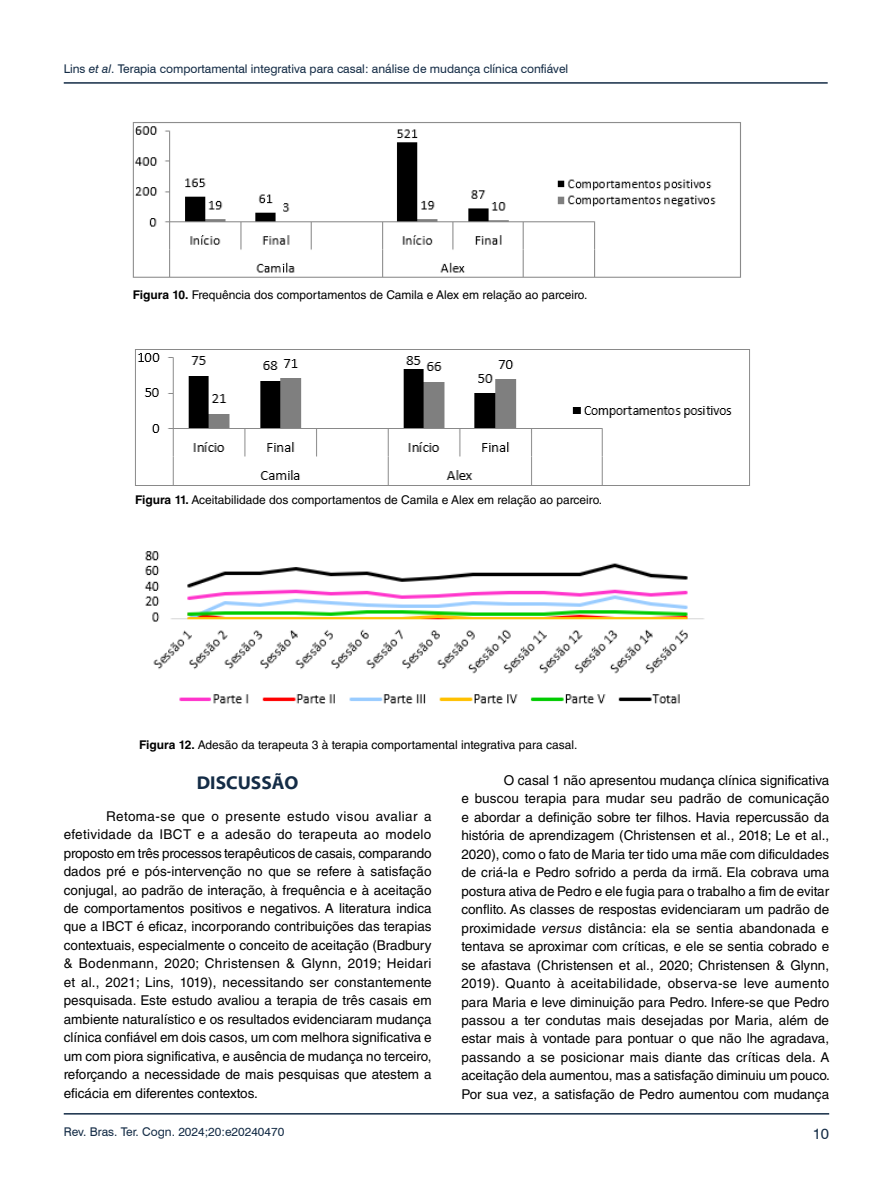
<style>
.page{position:relative;width:893px;height:1191px;background:#fff}
.page>*{position:absolute;margin:0;border:0;box-sizing:border-box;transform-origin:0 0}
.t1{font:700 18.75px "Myriad Web Pro";color:#142c46}
.t2{font:15px "Swiss 721 BT";color:#142c46}
.t3{font:13.5px/18.5px "Helvetica LT Std";color:#000;text-align:justify}
.t4{font:12px "Helvetica LT Std";color:#000}
.t5{font:12px "Swiss 721 BT";color:#142c46}
.s1{font-style:italic}
.s2{font-weight:700}
</style>
<div class="page">
<hr style="left:64px;top:82px;width:764px;height:2px;background:#142c46">
<hr style="left:64px;top:1113px;width:765px;height:1px;background:#142c46">
<img style="left:132px;top:122px;width:609px;height:156px">
<img style="left:135px;top:349px;width:615px;height:137px">
<img style="left:144px;top:551px;width:560px;height:153px">
<p class="t5" style="left:64px;top:60px;width:506px">Lins <span class="s1">et al</span>. Terapia comportamental integrativa para casal: análise de mudança clínica confiável</p>
<p class="t4" style="left:133px;top:288px;width:456px"><span class="s2">Figura 10.</span> Frequência dos comportamentos de Camila e Alex em relação ao parceiro.</p>
<p class="t4" style="left:135px;top:492px;width:469px"><span class="s2">Figura 11.</span> Aceitabilidade dos comportamentos de Camila e Alex em relação ao parceiro.</p>
<p class="t4" style="left:139px;top:737px;width:440px"><span class="s2">Figura 12.</span> Adesão da terapeuta 3 à terapia comportamental integrativa para casal.</p>
<h1 class="t1" style="left:197px;top:773px;width:103px">DISCUSSÃO</h1>
<p class="t3" style="left:64px;top:806px;width:370px;text-indent:43px">Retoma-se que o presente estudo visou avaliar a efetividade da IBCT e a adesão do terapeuta ao modelo proposto em três processos terapêuticos de casais, comparando dados pré e pós-intervenção no que se refere à satisfação conjugal, ao padrão de interação, à frequência e à aceitação de comportamentos positivos e negativos. A literatura indica que a IBCT é eficaz, incorporando contribuições das terapias contextuais, especialmente o conceito de aceitação (Bradbury &amp; Bodenmann, 2020; Christensen &amp; Glynn, 2019; Heidari et al., 2021; Lins, 1019), necessitando ser constantemente pesquisada. Este estudo avaliou a terapia de três casais em ambiente naturalístico e os resultados evidenciaram mudança clínica confiável em dois casos, um com melhora significativa e um com piora significativa, e ausência de mudança no terceiro, reforçando a necessidade de mais pesquisas que atestem a eficácia em diferentes contextos.</p>
<p class="t3" style="left:461px;top:771px;width:370px;text-indent:43px">O casal 1 não apresentou mudança clínica significativa e buscou terapia para mudar seu padrão de comunicação e abordar a definição sobre ter filhos. Havia repercussão da história de aprendizagem (Christensen et al., 2018; Le et al., 2020), como o fato de Maria ter tido uma mãe com dificuldades de criá-la e Pedro sofrido a perda da irmã. Ela cobrava uma postura ativa de Pedro e ele fugia para o trabalho a fim de evitar conflito. As classes de respostas evidenciaram um padrão de proximidade <span class="s1">versus</span> distância: ela se sentia abandonada e tentava se aproximar com críticas, e ele se sentia cobrado e se afastava (Christensen et al., 2020; Christensen &amp; Glynn, 2019). Quanto à aceitabilidade, observa-se leve aumento para Maria e leve diminuição para Pedro. Infere-se que Pedro passou a ter condutas mais desejadas por Maria, além de estar mais à vontade para pontuar o que não lhe agradava, passando a se posicionar mais diante das críticas dela. A aceitação dela aumentou, mas a satisfação diminuiu um pouco.<br>Por sua vez, a satisfação de Pedro aumentou com mudança</p>
<p class="t5" style="left:64px;top:1123px;width:222px">Rev. Bras. Ter. Cogn. 2024;20:e20240470</p>
<p class="t2" style="left:813px;top:1123px;width:18px">10</p>
</div>
